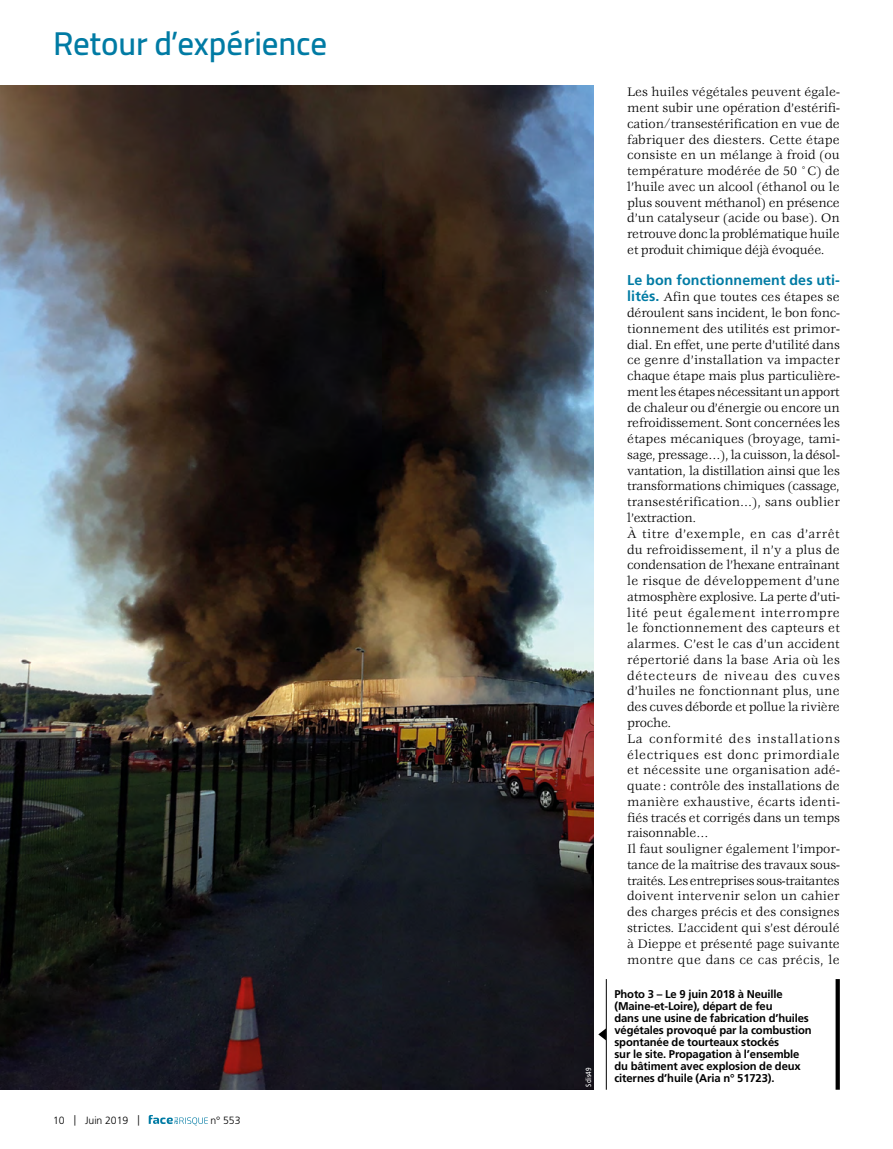
<style>
.page{position:relative;width:893px;height:1149px;background:#fff}
.page>*{position:absolute;margin:0;border:0;box-sizing:border-box;transform-origin:0 0}
.t1{font:600 33px "Cairo";letter-spacing:-.005em;color:#007ba4}
.t2{font:700 14.25px "Frutiger LT Std";letter-spacing:.01em;color:#007ba4}
.t3{font:13.5px/15.8px "Veljovic Std";color:#000;text-align:justify}
.t4{font:700 11.25px/12px "Frutiger LT Std";letter-spacing:-.015em;color:#000}
.t5{font:300 10.5px "Frutiger LT Std";letter-spacing:-.005em;color:#000}
.t6{font:7.5px "Frutiger LT Std";letter-spacing:.02em;color:#fff;scale:.85 1}
.s1{font-family:"Frutiger LT Std";font-weight:700;font-size:14.25px;color:#007ba4}
</style>
<div class="page">
<img style="left:0;top:85px;width:593px;height:1004px">
<hr style="left:606px;top:978px;width:1px;height:111px;background:#000">
<svg style="left:836px;top:979px;width:4px;height:110px"></svg>
<svg style="left:598px;top:1028px;width:8px;height:11px"></svg>
<svg style="left:149px;top:1115px;width:59px;height:10px"></svg>
<h1 class="t1" style="left:53px;top:16px;width:275px">Retour d’expérience</h1>
<p class="t5" style="left:53px;top:1113px;width:88px">10 | Juin 2019 |</p>
<p class="t5" style="left:211px;top:1113px;width:32px">n° 553</p>
<p class="t6" style="left:584px;top:1086px;width:24px;rotate:-90deg">Sdis49</p>
<p class="t3" style="left:627px;top:85px;width:214px">Les huiles végétales peuvent égale&shy;ment subir une opération d’estérifi&shy;cation/transestérification en vue de fabriquer des diesters. Cette étape consiste en un mélange à froid (ou température modérée de 50 °C) de l’huile avec un alcool (éthanol ou le plus souvent méthanol) en présence d’un catalyseur (acide ou base). On retrouve donc la problématique huile et produit chimique déjà évoquée.</p>
<p class="t2" style="left:627px;top:272px;width:214px">Le bon fonctionnement des uti-</p>
<p class="t3" style="left:627px;top:290px;width:214px;text-align:left"><span class="s1">lités.</span> Afin que toutes ces étapes se déroulent sans incident, le bon fonc&shy;tionnement des utilités est primor&shy;dial. En effet, une perte d’utilité dans ce genre d’installation va impacter chaque étape mais plus particulière&shy;ment les étapes nécessitant un apport de chaleur ou d’énergie ou encore un refroidissement. Sont concernées les étapes mécaniques (broyage, tami&shy;sage, pressage…), la cuisson, la désol&shy;vantation, la distillation ainsi que les transformations chimiques (cassage, transestérification…), sans oublier l’extraction.<br>À titre d’exemple, en cas d’arrêt du refroidissement, il n’y a plus de condensation de l’hexane entraînant le risque de développement d’une atmosphère explosive. La perte d’uti&shy;lité peut également interrompre le fonctionnement des capteurs et alarmes. C’est le cas d’un accident répertorié dans la base Aria où les détecteurs de niveau des cuves d’huiles ne fonctionnant plus, une des cuves déborde et pollue la rivière proche.<br>La conformité des installations électriques est donc primordiale et nécessite une organisation adé&shy;quate : contrôle des installations de manière exhaustive, écarts identi&shy;fiés tracés et corrigés dans un temps raisonnable…<br>Il faut souligner également l’impor&shy;tance de la maîtrise des travaux sous&shy;traités. Les entreprises sous-traitantes doivent intervenir selon un cahier des charges précis et des consignes strictes. L’accident qui s’est déroulé à Dieppe et présenté page suivante montre que dans ce cas précis, le</p>
<p class="t4" style="left:614px;top:987px;width:199px">Photo 3 – Le 9 juin 2018 à Neuille (Maine-et-Loire), départ de feu<br>dans une usine de fabrication d’huiles végétales provoqué par la combustion spontanée de tourteaux stockés<br>sur le site. Propagation à l’ensemble du bâtiment avec explosion de deux citernes d’huile (Aria n° 51723).</p>
</div>
